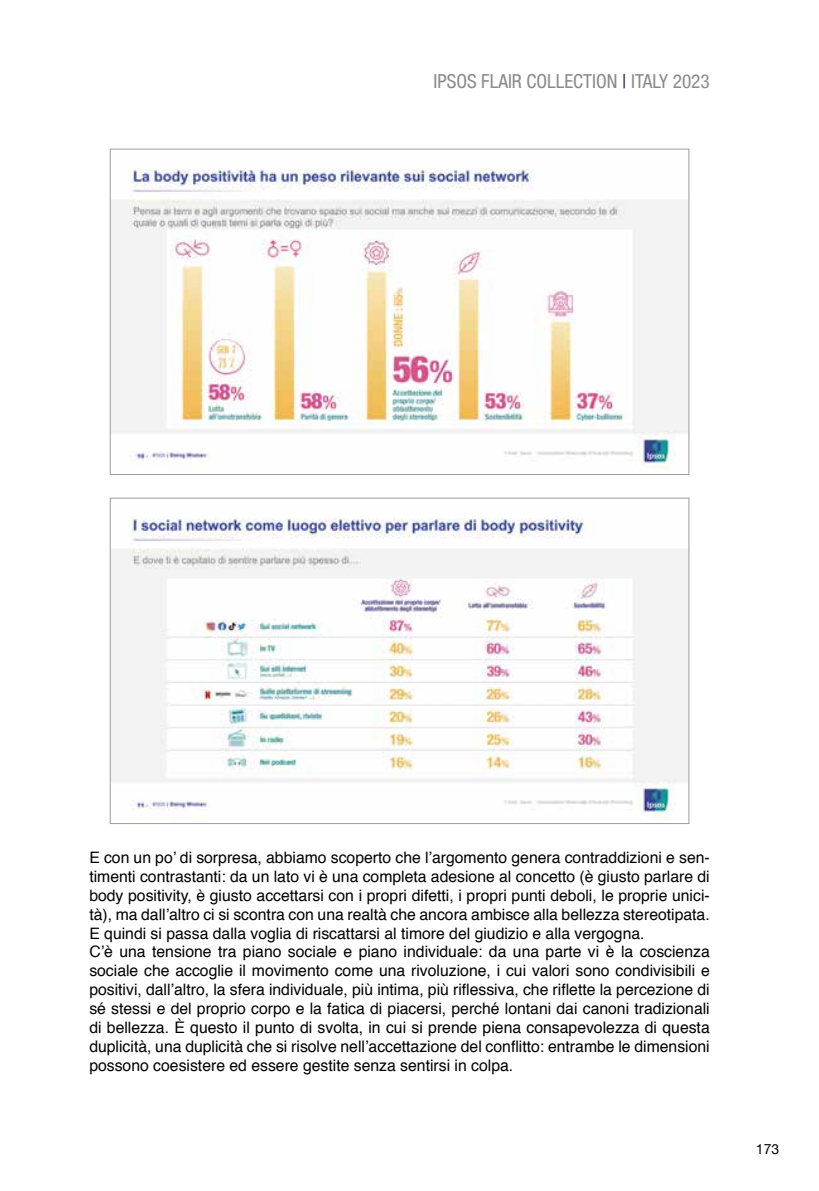
<style>
.page{position:relative;width:819px;height:1191px;background:#fff}
.page>*{position:absolute;margin:0;border:0;box-sizing:border-box;transform-origin:0 0}
.t1{font:condensed 19.25px "Helvetica Neue Condensed";color:#8a8989}
.t2{font:15.92px/19.1px "Helvetica";color:#000;text-align:justify}
.t3{font:15.75px/18.9px "Helvetica";color:#000}
.t4{font:14px "Helvetica Neue";color:#000}
.s1{color:#202b4a}
.s2{font-size:15.75px}
</style>
<div class="page">
<img style="left:112px;top:169px;width:575px;height:302px">
<img style="left:112px;top:518px;width:575px;height:302px">
<p class="t1" style="left:433px;top:70px;width:278px">IPSOS FLAIR COLLECTION <span class="s1">|</span> ITALY 2023</p>
<p class="t3" style="left:89px;top:848px;width:622px">E con un po’ di sorpresa, abbiamo scoperto che l’argomento genera contraddizioni e sen&shy;timenti contrastanti: da un lato vi è una completa adesione al concetto (è giusto parlare di body positivity, è giusto accettarsi con i propri difetti, i propri punti deboli, le proprie unici&shy;tà), ma dall’altro ci si scontra con una realtà che ancora ambisce alla bellezza stereotipata.<br>E quindi si passa dalla voglia di riscattarsi al timore del giudizio e alla vergogna.<br>C’è una tensione tra piano sociale e piano individuale: da una parte vi è la coscienza sociale che accoglie il movimento come una rivoluzione, i cui valori sono condivisibili e positivi, dall’altro, la sfera individuale, più intima, più riflessiva, che riflette la percezione di sé stessi e del proprio corpo e la fatica di piacersi, perché lontani dai canoni tradizionali</p>
<p class="t2" style="left:89px;top:1018px;width:622px"><span class="s2">di bellezza.</span> È questo il punto di svolta, in cui si prende piena consapevolezza di questa duplicità, una duplicità che si risolve nell’accettazione del conflitto: entrambe le dimensioni possono coesistere ed essere gestite senza sentirsi in colpa.</p>
<p class="t4" style="left:755px;top:1138px;width:25px">173</p>
</div>
